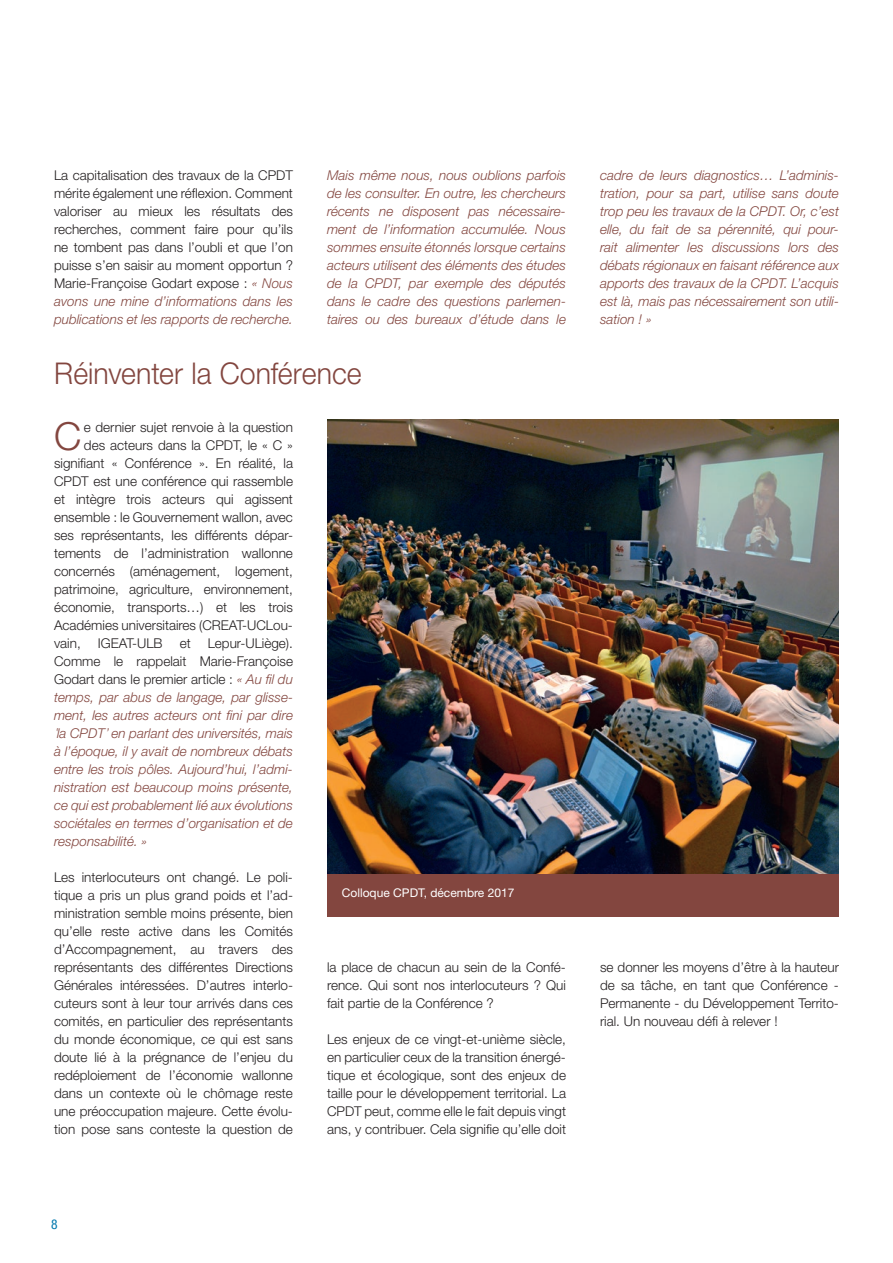
<style>
.page{position:relative;width:893px;height:1263px;background:#fff}
.page>*{position:absolute;margin:0;border:0;box-sizing:border-box;transform-origin:0 0}
.t1{font:300 38.7px "Helvetica Neue LT Std";color:#83463f}
.t2{font:300 30px "Helvetica Neue LT Std";color:#83463f;scale:.95 1}
.t3{font:300 13.5px/18px "Helvetica Neue LT Std";color:#231f20;text-align:justify}
.t4{font:italic 300 13.5px/18px "Helvetica Neue LT Std";color:#83463f;text-align:justify}
.t5{font:condensed 13.5px "Helvetica Neue LT Std";color:#0078ae}
.t6{font:12px "Helvetica Neue LT Std";color:#fff}
.s1{font-style:italic;color:#83463f}
.s2{font-style:normal;color:#231f20}
.s3{font-family:"Helvetica"}
</style>
<div class="page">
<img style="left:327px;top:419px;width:512px;height:455px">
<div style="left:327px;top:874px;width:512px;height:42px;background:#83463f"></div>
<p class="t3" style="left:54px;top:166px;width:240px">La capitalisation des travaux de la CPDT mérite également une réflexion. Comment valoriser au mieux les résultats des recherches, comment faire pour qu’ils ne tombent pas dans l’oubli et que l’on puisse s’en saisir au moment opportun ?<br>Marie-Françoise Godart expose : <span class="s1">« Nous avons une mine d’informations dans les publications et les rapports de recherche.</span></p>
<p class="t4" style="left:327px;top:166px;width:240px">Mais même nous, nous oublions parfois de les consulter. En outre, les chercheurs récents ne disposent pas nécessaire&shy;ment de l’information accumulée. Nous sommes ensuite étonnés lorsque certains acteurs utilisent des éléments des études de la CPDT, par exemple des députés dans le cadre des questions parlemen&shy;taires ou des bureaux d’étude dans le</p>
<p class="t4" style="left:600px;top:166px;width:240px">cadre de leurs diagnostics… L’adminis&shy;tration, pour sa part, utilise sans doute trop peu les travaux de la CPDT. Or, c’est elle, du fait de sa pérennité, qui pour&shy;rait alimenter les discussions lors des débats régionaux en faisant référence aux apports des travaux de la CPDT. L’acquis est là, mais pas nécessairement son utili&shy;sation ! »</p>
<h2 class="t2" style="left:54px;top:355px;width:325px">Réinventer la Conférence</h2>
<h1 class="t1" style="left:54px;top:413px;width:29px">C</h1>
<p class="t3" style="left:84px;top:418px;width:211px">e dernier sujet renvoie à la question</p>
<p class="t3" style="left:84px;top:436px;width:210px">des acteurs dans la CPDT, le « C »</p>
<p class="t3" style="left:54px;top:454px;width:240px">signifiant « Conférence ». En réalité, la</p>
<p class="t3" style="left:54px;top:472px;width:240px">CPDT est une conférence qui rassemble</p>
<p class="t3" style="left:54px;top:490px;width:240px">et intègre trois acteurs qui agissent</p>
<p class="t3" style="left:54px;top:508px;width:240px">ensemble : le Gouvernement wallon, avec</p>
<p class="t3" style="left:54px;top:526px;width:240px">ses représentants, les différents dépar-</p>
<p class="t3" style="left:54px;top:544px;width:240px">tements de l’administration wallonne</p>
<p class="t3" style="left:54px;top:562px;width:240px">concernés (aménagement, logement,</p>
<p class="t3" style="left:54px;top:580px;width:240px">patrimoine, agriculture, environnement,</p>
<p class="t3" style="left:54px;top:598px;width:240px">économie, transports…) et les trois</p>
<p class="t3" style="left:54px;top:616px;width:240px">Académies universitaires (CREAT-UCLou-</p>
<p class="t3" style="left:54px;top:634px;width:28px">vain,</p>
<p class="t3" style="left:98px;top:634px;width:66px">IGEAT-ULB</p>
<p class="t3" style="left:180px;top:634px;width:13px">et</p>
<p class="t4" style="left:54px;top:634px;width:240px;text-indent:154px"><span class="s2">Lepur-ULiège).<br>Comme le rappelait Marie-Françoise Godart dans le premier article :</span> « Au fil du temps, par abus de langage, par glisse&shy;ment, les autres acteurs ont fini par dire <span class="s3">‛</span>la CPDT<span class="s3">’</span> en parlant des universités, mais à l’époque, il y avait de nombreux débats entre les trois pôles. Aujourd’hui, l’admi&shy;nistration est beaucoup moins présente, ce qui est probablement lié aux évolutions sociétales en termes d’organisation et de responsabilité. »</p>
<p class="t3" style="left:54px;top:868px;width:241px">Les interlocuteurs ont changé. Le poli&shy;tique a pris un plus grand poids et l’ad&shy;ministration semble moins présente, bien qu’elle reste active dans les Comités d’Accompagnement, au travers des représentants des différentes Directions Générales intéressées. D’autres interlo&shy;cuteurs sont à leur tour arrivés dans ces comités, en particulier des représentants du monde économique, ce qui est sans doute lié à la prégnance de l’enjeu du redéploiement de l’économie wallonne dans un contexte où le chômage reste une préoccupation majeure. Cette évolu&shy;tion pose sans conteste la question de</p>
<p class="t5" style="left:51px;top:1217px;width:8px">8</p>
<p class="t6" style="left:342px;top:886px;width:174px">Colloque CPDT, décembre 2017</p>
<p class="t3" style="left:327px;top:958px;width:240px">la place de chacun au sein de la Confé&shy;rence. Qui sont nos interlocuteurs ? Qui fait partie de la Conférence ?</p>
<p class="t3" style="left:327px;top:1030px;width:240px">Les enjeux de ce vingt-et-unième siècle, en particulier ceux de la transition énergé&shy;tique et écologique, sont des enjeux de taille pour le développement territorial. La CPDT peut, comme elle le fait depuis vingt ans, y contribuer. Cela signifie qu’elle doit</p>
<p class="t3" style="left:600px;top:958px;width:240px">se donner les moyens d’être à la hauteur de sa tâche, en tant que Conférence - Permanente - du Développement Territo&shy;rial. Un nouveau défi à relever !</p>
</div>
